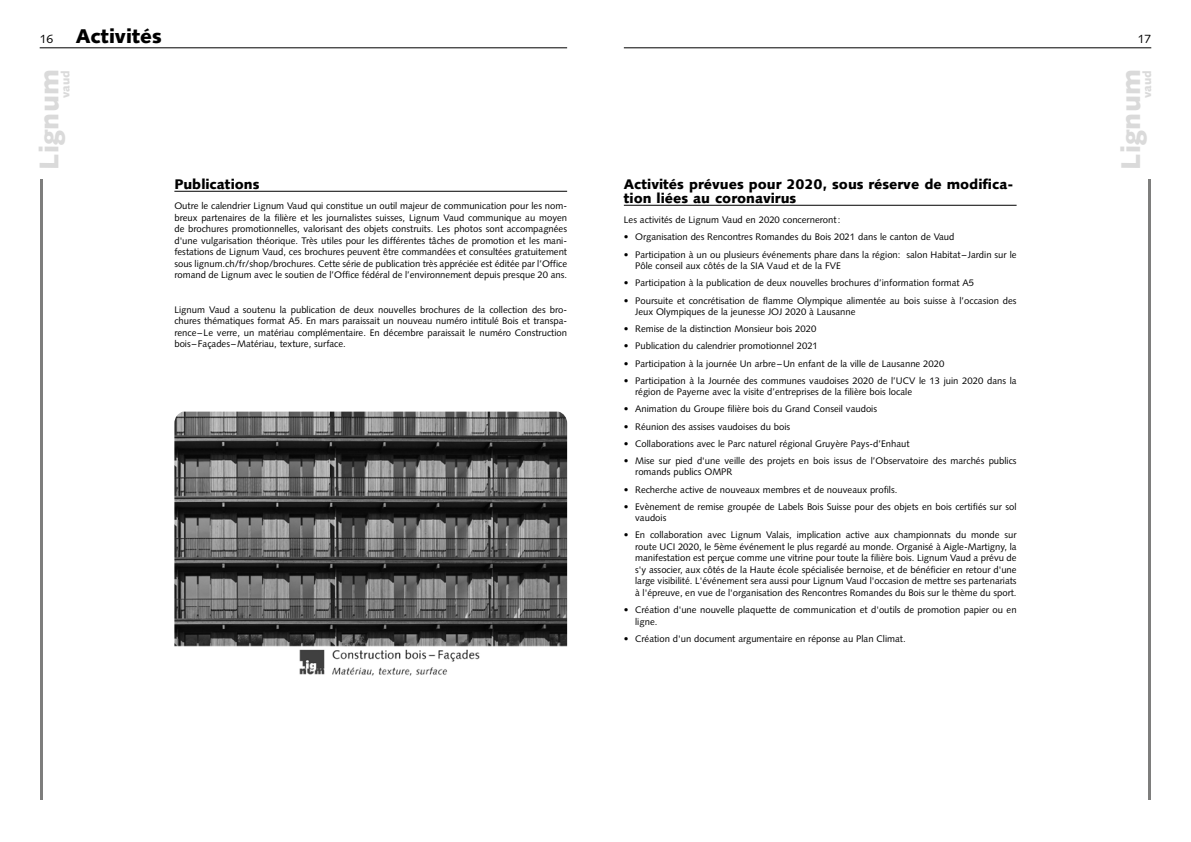
<style>
.page{position:relative;width:1191px;height:842px;background:#fff}
.page>*{position:absolute;margin:0;border:0;box-sizing:border-box;transform-origin:0 0}
.t1{font:900 27px "Syntax LT Std";color:#dadada}
.t2{font:900 20px "Syntax";color:#000}
.t3{font:900 14px/14px "Syntax";color:#000}
.t4{font:12px "Syntax LT Std";color:#000}
.t5{font:900 11.6px "Syntax LT Std";color:#dadada}
.t6{font:9.5px/11.5px "Syntax LT Std";color:#000}
.s1{font-family:"Syntax LT Std";font-weight:400;font-size:12px}
</style>
<div class="page">
<hr style="left:624px;top:48px;width:527px;height:1px;background:#000">
<hr style="left:40px;top:48px;width:527px;height:1px;background:#000">
<hr style="left:40px;top:179px;width:3px;height:620px;background:#7e7e7d">
<hr style="left:174px;top:191px;width:393px;height:1px;background:#000">
<hr style="left:624px;top:205px;width:392px;height:1px;background:#000">
<img style="left:174px;top:412px;width:393px;height:264px">
<hr style="left:1148px;top:179px;width:3px;height:620px;background:#7e7e7d">
<h2 class="t2" style="left:40px;top:25px;width:123px"><span class="s1">16</span> Activités</h2>
<p class="t4" style="left:1138px;top:32px;width:15px">17</p>
<h1 class="t1" style="left:33px;top:170px;width:102px;rotate:-90deg">Lignum</h1>
<p class="t5" style="left:59px;top:98px;width:29px;rotate:-90deg">vaud</p>
<h1 class="t1" style="left:1114px;top:170px;width:102px;rotate:-90deg">Lignum</h1>
<p class="t5" style="left:1140px;top:98px;width:29px;rotate:-90deg">vaud</p>
<h3 class="t3" style="left:174px;top:177px;width:87px">Publications</h3>
<p class="t6" style="left:174px;top:200px;width:394px;text-align:justify">Outre le calendrier Lignum Vaud qui constitue un outil majeur de communication pour les nom&shy;breux partenaires de la filière et les journalistes suisses, Lignum Vaud communique au moyen de brochures promotionnelles, valorisant des objets construits. Les photos sont accompagnées d'une vulgarisation théorique. Très utiles pour les différentes tâches de promotion et les mani&shy;festations de Lignum Vaud, ces brochures peuvent être commandées et consultées gratuitement sous lignum.ch/fr/shop/brochures. Cette série de publication très appréciée est éditée par l’Office romand de Lignum avec le soutien de l’Office fédéral de l’environnement depuis presque 20 ans.</p>
<p class="t6" style="left:174px;top:304px;width:394px;text-align:justify">Lignum Vaud a soutenu la publication de deux nouvelles brochures de la collection des bro&shy;chures thématiques format A5. En mars paraissait un nouveau numéro intitulé Bois et transpa&shy;rence– Le verre, un matériau complémentaire. En décembre paraissait le numéro Construction bois–Façades–Matériau, texture, surface.</p>
<h3 class="t3" style="left:624px;top:177px;width:391px">Activités prévues pour 2020, sous réserve de modifica&shy;tion liées au coronavirus</h3>
<p class="t6" style="left:624px;top:214px;width:218px">Les activités de Lignum Vaud en 2020 concerneront:</p>
<p class="t6" style="left:624px;top:231px;width:332px">• Organisation des Rencontres Romandes du Bois 2021 dans le canton de Vaud</p>
<p class="t6" style="left:635px;top:249px;width:383px;text-indent:-11px">• Participation à un ou plusieurs événements phare dans la région: salon Habitat – Jardin sur le<br>Pôle conseil aux côtés de la SIA Vaud et de la FVE</p>
<p class="t6" style="left:624px;top:277px;width:352px">• Participation à la publication de deux nouvelles brochures d’information format A5</p>
<p class="t6" style="left:635px;top:294px;width:383px;text-indent:-11px">• Poursuite et concrétisation de flamme Olympique alimentée au bois suisse à l’occasion des<br>Jeux Olympiques de la jeunesse JOJ 2020 à Lausanne</p>
<p class="t6" style="left:624px;top:323px;width:194px">• Remise de la distinction Monsieur bois 2020</p>
<p class="t6" style="left:624px;top:340px;width:196px">• Publication du calendrier promotionnel 2021</p>
<p class="t6" style="left:624px;top:357px;width:322px">• Participation à la journée Un arbre–Un enfant de la ville de Lausanne 2020</p>
<p class="t6" style="left:635px;top:375px;width:383px;text-indent:-11px">• Participation à la Journée des communes vaudoises 2020 de l’UCV le 13 juin 2020 dans la région de Payerne avec la visite d’entreprises de la filière bois locale</p>
<p class="t6" style="left:624px;top:403px;width:255px">• Animation du Groupe filière bois du Grand Conseil vaudois</p>
<p class="t6" style="left:624px;top:420px;width:168px">• Réunion des assises vaudoises du bois</p>
<p class="t6" style="left:624px;top:438px;width:287px">• Collaborations avec le Parc naturel régional Gruyère Pays-d’Enhaut</p>
<p class="t6" style="left:635px;top:455px;width:383px;text-indent:-11px">• Mise sur pied d'une veille des projets en bois issus de l’Observatoire des marchés publics romands publics OMPR</p>
<p class="t6" style="left:624px;top:483px;width:275px">• Recherche active de nouveaux membres et de nouveaux profils.</p>
<p class="t6" style="left:635px;top:501px;width:383px;text-indent:-11px">• Evènement de remise groupée de Labels Bois Suisse pour des objets en bois certifiés sur sol vaudois</p>
<p class="t6" style="left:635px;top:529px;width:383px;text-align:justify;text-indent:-11px">• En collaboration avec Lignum Valais, implication active aux championnats du monde sur route UCI 2020, le 5ème événement le plus regardé au monde. Organisé à Aigle-Martigny, la manifestation est perçue comme une vitrine pour toute la filière bois. Lignum Vaud a prévu de s'y associer, aux côtés de la Haute école spécialisée bernoise, et de bénéficier en retour d'une large visibilité. L'événement sera aussi pour Lignum Vaud l'occasion de mettre ses partenariats à l'épreuve, en vue de l'organisation des Rencontres Romandes du Bois sur le thème du sport.</p>
<p class="t6" style="left:635px;top:604px;width:383px;text-indent:-11px">• Création d'une nouvelle plaquette de communication et d'outils de promotion papier ou en ligne.</p>
<p class="t6" style="left:624px;top:633px;width:283px">• Création d'un document argumentaire en réponse au Plan Climat.</p>
</div>
